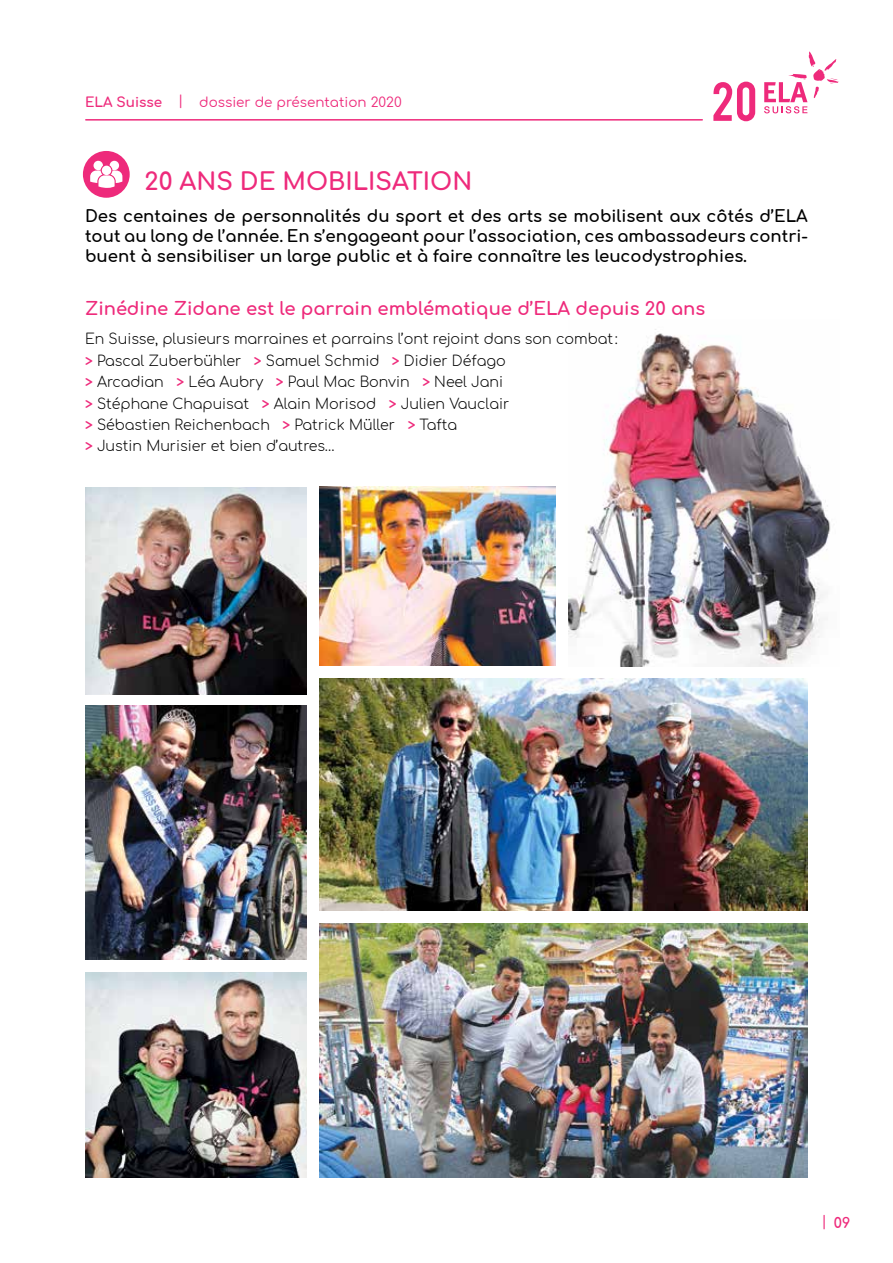
<style>
.page{position:relative;width:893px;height:1263px;background:#fff}
.page>*{position:absolute;margin:0;border:0;box-sizing:border-box;transform-origin:0 0}
.t1{font:700 24px "Comfortaa";color:#ee2a7b}
.t2{font:700 18px "Comfortaa";color:#ee2a7b}
.t3{font:700 16.5px/19.8px "Comfortaa";color:#000;text-align:justify}
.t4{font:300 14.25px/21.3px "Comfortaa";color:#000}
.t5{font:700 14.25px "Comfortaa";color:#ee2a7b}
.t6{font:13.5px "Comfortaa";color:#ee2a7b}
.s1{font-weight:700}
.s2{font-weight:700;color:#ee2a7b}
.s3{font-weight:400}
</style>
<div class="page">
<hr style="left:86px;top:119px;width:616px;height:2px;background:#ee2a7b">
<svg style="left:764px;top:51px;width:75px;height:62px"></svg>
<svg style="left:713px;top:82px;width:42px;height:39px"></svg>
<img style="left:569px;top:329px;width:262px;height:337px">
<div style="left:83px;top:151px;width:47px;height:47px;background:#ee2a7b;border-radius:50%"></div>
<svg style="left:90px;top:161px;width:32px;height:27px"></svg>
<img style="left:320px;top:679px;width:488px;height:231px">
<img style="left:85px;top:706px;width:222px;height:254px">
<img style="left:85px;top:972px;width:222px;height:206px">
<img style="left:85px;top:487px;width:222px;height:207px">
<img style="left:320px;top:486px;width:236px;height:180px">
<img style="left:320px;top:923px;width:487px;height:255px">
<p class="t6" style="left:85px;top:90px;width:318px"><span class="s1">ELA Suisse</span> | dossier de présentation 2020</p>
<h1 class="t1" style="left:145px;top:159px;width:329px">20 ANS DE MOBILISATION</h1>
<p class="t3" style="left:85px;top:204px;width:724px">Des centaines de personnalités du sport et des arts se mobilisent aux côtés d’ELA tout au long de l’année. En s’engageant pour l’association, ces ambassadeurs contri&shy;buent à sensibiliser un large public et à faire connaître les leucodystrophies.</p>
<p class="t2" style="left:85px;top:291px;width:622px">Zinédine Zidane est le parrain emblématique d’ELA depuis 20 ans</p>
<p class="t4" style="left:85px;top:327px;width:534px">En Suisse, plusieurs marraines et parrains l’ont rejoint dans son combat : <span class="s2">&gt;</span> Pascal Zuberbühler <span class="s2">&gt;</span> Samuel Schmid <span class="s2">&gt;</span> Didier Défago<br><span class="s2">&gt;</span> Arcadian <span class="s2">&gt;</span> Léa Aubry <span class="s2">&gt;</span> Paul Mac Bonvin <span class="s2">&gt;</span> Neel Jani<br><span class="s2">&gt;</span> Stéphane Chapuisat <span class="s2">&gt;</span> Alain Morisod <span class="s2">&gt;</span> Julien Vauclair<br><span class="s2">&gt;</span> Sébastien Reichenbach <span class="s2">&gt;</span> Patrick Müller <span class="s2">&gt;</span> Tafta<br><span class="s2">&gt;</span> Justin Murisier et bien d’autres…</p>
<p class="t5" style="left:821px;top:1209px;width:31px"><span class="s3">|</span> 09</p>
</div>
